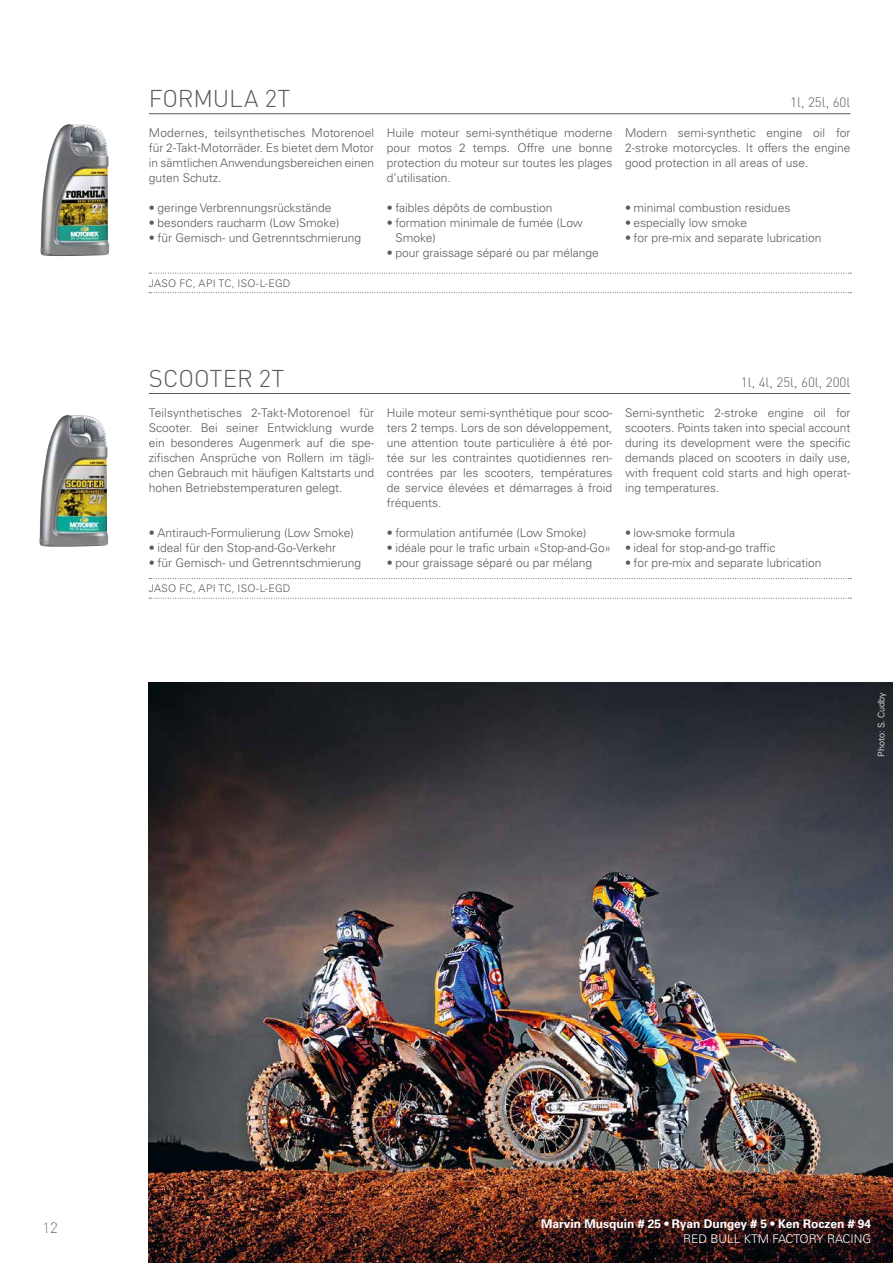
<style>
.page{position:relative;width:893px;height:1263px;background:#fff}
.page>*{position:absolute;margin:0;border:0;box-sizing:border-box;transform-origin:0 0}
.t1{font:300 24px "DIN";letter-spacing:-.005em;color:#5b5b5a}
.t2{font:300 15px "DIN";color:#5b5b5a}
.t3{font:300 13.5px "DIN";color:#5b5b5a}
.t4{font:300 12px/15px "Univers LT Std";color:#5b5b5a;text-align:justify}
.t5{font:700 12px "Univers LT Std";color:#fff}
.t6{font:300 12px "Univers LT Std";color:#fff}
.t7{font:300 10.5px "Univers LT Std";letter-spacing:.025em;color:#5b5b5a}
.t8{font:300 9px "Univers LT Std";color:#fff}
.s1{color:#fff}
</style>
<div class="page">
<img style="left:149px;top:682px;width:744px;height:581px">
<svg style="left:149px;top:273px;width:702px;height:1px"></svg>
<svg style="left:149px;top:292px;width:702px;height:1px"></svg>
<hr style="left:149px;top:113px;width:701px;height:1px;background:#5b5b5a">
<img style="left:40px;top:124px;width:69px;height:132px">
<svg style="left:149px;top:578px;width:702px;height:1px"></svg>
<svg style="left:149px;top:598px;width:702px;height:1px"></svg>
<hr style="left:149px;top:393px;width:701px;height:1px;background:#5b5b5a">
<img style="left:39px;top:415px;width:69px;height:132px">
<h1 class="t1" style="left:149px;top:82px;width:143px">FORMULA 2T</h1>
<p class="t3" style="left:790px;top:93px;width:62px">1l, 25l, 60l</p>
<p class="t4" style="left:149px;top:126px;width:227px">Modernes, teilsynthetisches Motorenoel für 2-Takt-Motorräder. Es bietet dem Motor in sämtlichen Anwendungsbereichen einen guten Schutz.</p>
<p class="t4" style="left:149px;top:201px;width:184px">• geringe Verbrennungsrückstände</p>
<p class="t4" style="left:149px;top:216px;width:192px">• besonders raucharm (Low Smoke)</p>
<p class="t4" style="left:149px;top:231px;width:214px">• für Gemisch- und Getrenntschmierung</p>
<p class="t7" style="left:149px;top:277px;width:143px">JASO FC, API TC, ISO-L-EGD</p>
<p class="t4" style="left:387px;top:126px;width:227px">Huile moteur semi-synthétique moderne pour motos 2 temps. Offre une bonne protection du moteur sur toutes les plages d’utilisation.</p>
<p class="t4" style="left:387px;top:201px;width:167px">• faibles dépôts de combustion</p>
<p class="t4" style="left:395px;top:216px;width:189px;text-indent:-9px">• formation minimale de fumée (Low<br>Smoke)</p>
<p class="t4" style="left:387px;top:246px;width:213px">• pour graissage séparé ou par mélange</p>
<p class="t4" style="left:625px;top:126px;width:227px">Modern semi-synthetic engine oil for 2-stroke motorcycles. It offers the engine good protection in all areas of use.</p>
<p class="t4" style="left:625px;top:201px;width:167px">• minimal combustion residues</p>
<p class="t4" style="left:625px;top:216px;width:124px">• especially low smoke</p>
<p class="t4" style="left:625px;top:231px;width:198px">• for pre-mix and separate lubrication</p>
<h1 class="t1" style="left:149px;top:362px;width:137px">SCOOTER 2T</h1>
<p class="t3" style="left:741px;top:373px;width:111px">1l, 4l, 25l, 60l, 200l</p>
<p class="t4" style="left:149px;top:405px;width:227px">Teilsynthetisches 2-Takt-Motorenoel für Scooter. Bei seiner Entwicklung wurde ein besonderes Augenmerk auf die spe&shy;zifischen Ansprüche von Rollern im tägli&shy;chen Gebrauch mit häufigen Kaltstarts und hohen Betriebstemperaturen gelegt.</p>
<p class="t4" style="left:149px;top:525px;width:207px">• Antirauch-Formulierung (Low Smoke)</p>
<p class="t4" style="left:149px;top:540px;width:189px">• ideal für den Stop-and-Go-Verkehr</p>
<p class="t4" style="left:149px;top:555px;width:214px">• für Gemisch- und Getrenntschmierung</p>
<p class="t7" style="left:149px;top:582px;width:143px">JASO FC, API TC, ISO-L-EGD</p>
<p class="t4" style="left:387px;top:405px;width:227px">Huile moteur semi-synthétique pour scoo&shy;ters 2 temps. Lors de son développement, une attention toute particulière à été por&shy;tée sur les contraintes quotidiennes ren&shy;contrées par les scooters, températures de service élevées et démarrages à froid fréquents.</p>
<p class="t4" style="left:387px;top:525px;width:201px">• formulation antifumée (Low Smoke)</p>
<p class="t4" style="left:387px;top:540px;width:226px">• idéale pour le trafic urbain «Stop-and-Go»</p>
<p class="t4" style="left:387px;top:555px;width:207px">• pour graissage séparé ou par mélang</p>
<p class="t4" style="left:625px;top:405px;width:227px">Semi-synthetic 2-stroke engine oil for scooters. Points taken into special account during its development were the specific demands placed on scooters in daily use, with frequent cold starts and high operat&shy;ing temperatures.</p>
<p class="t4" style="left:625px;top:525px;width:111px">• low-smoke formula</p>
<p class="t4" style="left:625px;top:540px;width:152px">• ideal for stop-and-go traffic</p>
<p class="t4" style="left:625px;top:555px;width:198px">• for pre-mix and separate lubrication</p>
<p class="t8" style="left:876px;top:757px;width:66px;rotate:-90deg">Photo: S. Cudby</p>
<p class="t2" style="left:43px;top:1217px;width:17px">1 2<span class="s1">4</span></p>
<p class="t5" style="left:541px;top:1216px;width:332px">Marvin Musquin # 25 • Ryan Dungey # 5 • Ken Roczen # 94</p>
<p class="t6" style="left:683px;top:1231px;width:189px">RED BULL KTM FACTORY RACING</p>
</div>
